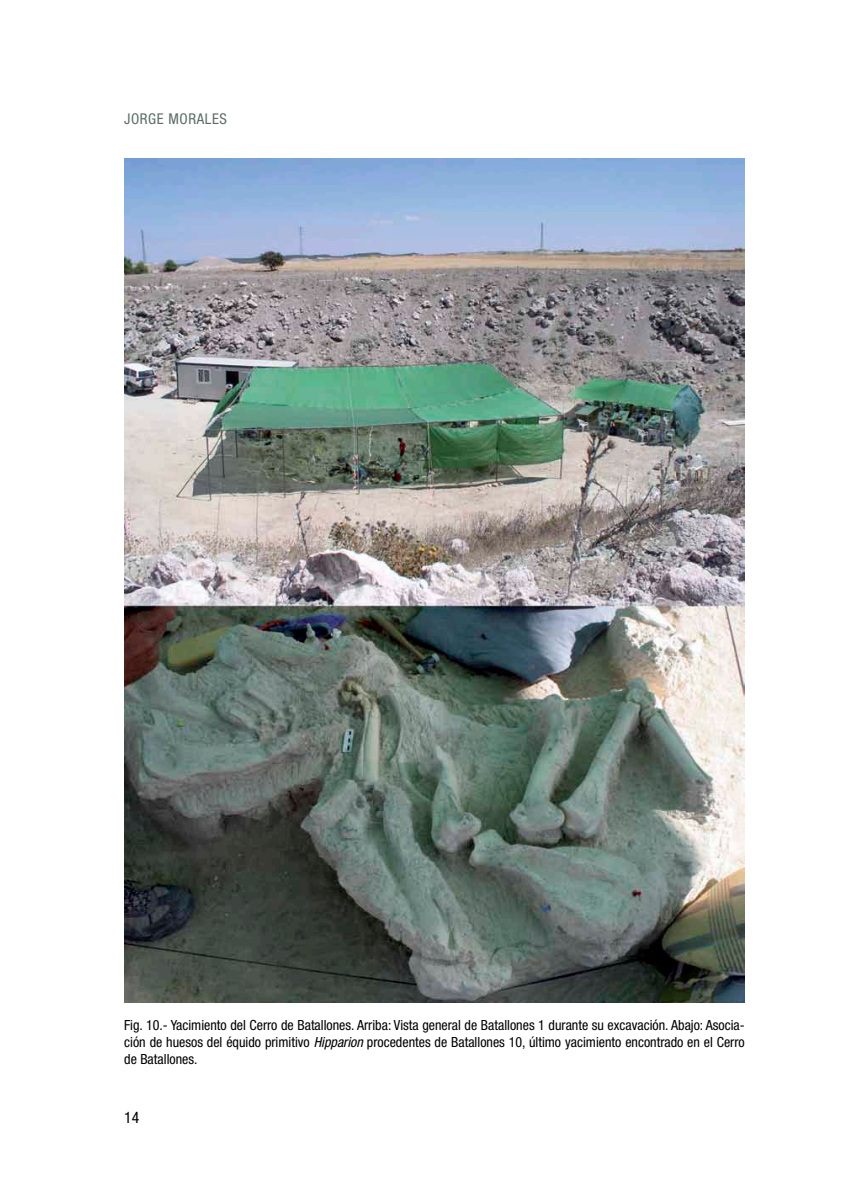
<style>
.page{position:relative;width:844px;height:1191px;background:#fff}
.page>*{position:absolute;margin:0;border:0;box-sizing:border-box;transform-origin:0 0}
.t1{font:condensed 15.75px "Helvetica Neue LT Std";color:#000}
.t2{font:condensed 14.88px "Helvetica Neue LT Std";letter-spacing:.04em;color:#5e6d66}
.t3{font:condensed 14px/16.8px "Helvetica Neue LT Std";color:#000;text-align:justify}
.s1{font-style:italic}
</style>
<div class="page">
<img style="left:124px;top:159px;width:620px;height:843px">
<p class="t2" style="left:124px;top:110px;width:104px">Jorge Morales</p>
<p class="t3" style="left:124px;top:1017px;width:622px">Fig. 10.- Yacimiento del Cerro de Batallones. Arriba: Vista general de Batallones 1 durante su excavación. Abajo: Asocia&shy;ción de huesos del équido primitivo <span class="s1">Hipparion</span> procedentes de Batallones 10, último yacimiento encontrado en el Cerro de Batallones.</p>
<p class="t1" style="left:124px;top:1108px;width:17px">14</p>
</div>
